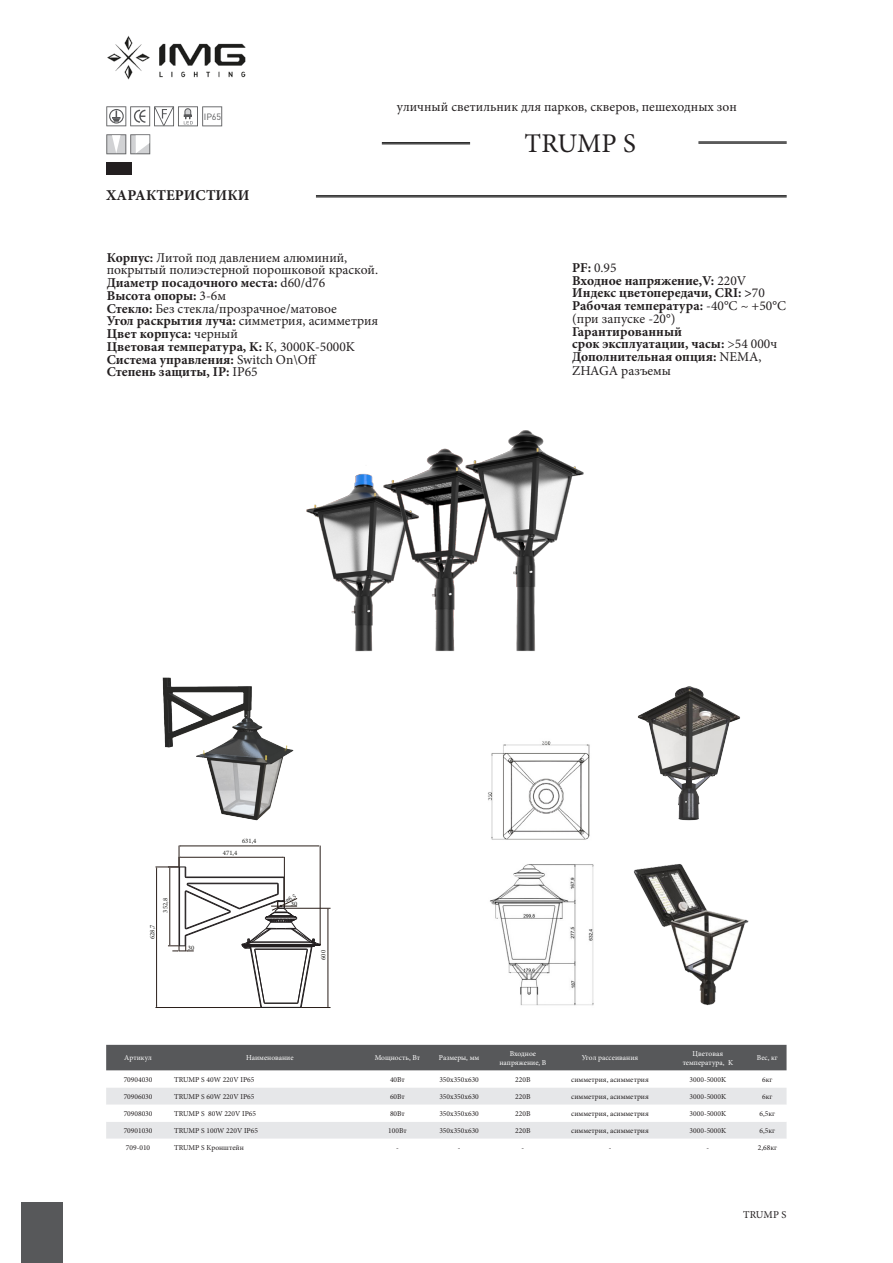
<style>
.page{position:relative;width:893px;height:1263px;background:#fff}
.page>*{position:absolute;margin:0;border:0;box-sizing:border-box;transform-origin:0 0}
.t1{font:27px "Minion Pro";color:#231f20}
.t2{font:700 15px "Minion Pro";color:#231f20}
.t3{font:700 13.5px/12.8px "Minion Pro";color:#231f20}
.t4{font:13.5px/12.8px "Minion Pro";color:#231f20}
.t5{font:10.5px "Minion Pro";color:#231f20}
.t6{font:9px "Plumb";color:#57585a}
.t7{font:7.5px "Minion Pro";color:#231f20}
.t8{font:7.5px/9px "Minion Pro";color:#fff;text-align:center}
.t9{font:6.75px "Minion Pro";color:#1d1d1b}
.s1{font-weight:700}
.s2{font-weight:400}
</style>
<div class="page">
<div style="left:21px;top:1202px;width:41px;height:61px;background:#57585a"></div>
<hr style="left:698px;top:141px;width:89px;height:1px;background:#000">
<hr style="left:698px;top:143px;width:89px;height:1px;background:#000">
<hr style="left:382px;top:142px;width:88px;height:1px;background:#000">
<hr style="left:382px;top:144px;width:88px;height:1px;background:#000">
<hr style="left:316px;top:195px;width:471px;height:1px;background:#000">
<hr style="left:316px;top:197px;width:471px;height:1px;background:#000">
<img style="left:107px;top:35px;width:139px;height:45px">
<div style="left:106px;top:1045px;width:680px;height:25px;background:#57585a"></div>
<svg style="left:106px;top:1088px;width:680px;height:51px"></svg>
<svg style="left:106px;top:106px;width:116px;height:20px"></svg>
<svg style="left:106px;top:134px;width:44px;height:20px"></svg>
<img style="left:162px;top:677px;width:132px;height:144px">
<hr style="left:285px;top:908px;width:46px;height:1px;background:#2a1f1a">
<hr style="left:301px;top:1007px;width:30px;height:1px;background:#2a1f1a">
<hr style="left:328px;top:909px;width:1px;height:97px;background:#2a1f1a">
<img style="left:633px;top:864px;width:116px;height:142px">
<img style="left:306px;top:430px;width:278px;height:222px">
<img style="left:637px;top:686px;width:104px;height:135px">
<img style="left:488px;top:741px;width:106px;height:265px">
<div style="left:106px;top:162px;width:26px;height:13px;background:#231f20"></div>
<svg style="left:155px;top:845px;width:166px;height:163px"></svg>
<p class="t6" style="left:204px;top:112px;width:19px">IP65</p>
<h2 class="t2" style="left:106px;top:185px;width:145px">ХАРАКТЕРИСТИКИ</h2>
<p class="t4" style="left:397px;top:100px;width:341px">уличный светильник для парков, скверов, пешеходных зон</p>
<p class="t1" style="left:525px;top:126px;width:113px">TRUMP S</p>
<p class="t4" style="left:107px;top:251px;width:242px"><span class="s1">Корпус:</span> Литой под давлением алюминий,</p>
<p class="t4" style="left:107px;top:264px;width:273px">покрытый полиэстерной порошковой краской.</p>
<p class="t3" style="left:107px;top:276px;width:220px">Диаметр посадочного места: <span class="s2">d60/d76</span></p>
<p class="t3" style="left:107px;top:289px;width:121px">Высота опоры: <span class="s2">3-6м</span></p>
<p class="t4" style="left:107px;top:302px;width:273px"><span class="s1">Cтекло:</span> Без стекла/прозрачное/матовое<br><span class="s1">Угол раскрытия луча:</span> симметрия, асимметрия</p>
<p class="t3" style="left:107px;top:327px;width:133px">Цвет корпуса: <span class="s2">черный</span></p>
<p class="t3" style="left:107px;top:340px;width:250px">Цветовая температура, K: <span class="s2">К, 3000K-5000K<br></span>Система управления: <span class="s2">Switch On\Off</span></p>
<p class="t3" style="left:107px;top:365px;width:152px">Степень защиты, IP: <span class="s2">IP65</span></p>
<p class="t4" style="left:572px;top:261px;width:46px"><span class="s1">PF:</span> 0.95</p>
<p class="t3" style="left:572px;top:274px;width:194px">Входное напряжение,V: <span class="s2">220V<br></span>Индекс цветопередачи, CRI: &gt;<span class="s2">70</span></p>
<p class="t4" style="left:572px;top:299px;width:215px"><span class="s1">Рабочая температура:</span> -40°C ~ +50°C (при запуске -20°)</p>
<p class="t3" style="left:572px;top:325px;width:207px">Гарантированный<br>срок эксплуатации, часы: <span class="s2">&gt;54 000ч</span></p>
<p class="t3" style="left:572px;top:349px;width:191px;line-height:14.4px">Дополнительная опция: <span class="s2">NEMA,<br>ZHAGA разъемы</span></p>
<p class="t9" style="left:161px;top:912px;width:16px;rotate:-90deg">352,8</p>
<p class="t9" style="left:148px;top:939px;width:16px;rotate:-90deg">628,7</p>
<p class="t9" style="left:188px;top:943px;width:8px">30</p>
<p class="t9" style="left:242px;top:836px;width:16px">631,4</p>
<p class="t9" style="left:223px;top:848px;width:16px">471,4</p>
<p class="t9" style="left:291px;top:899px;width:8px">30</p>
<p class="t9" style="left:319px;top:960px;width:11px;rotate:-90deg">600</p>
<p class="t8" style="left:124px;top:1053px;width:29px">Артикул</p>
<p class="t8" style="left:246px;top:1053px;width:49px">Наименование</p>
<p class="t8" style="left:375px;top:1053px;width:47px">Мощность, Вт</p>
<p class="t8" style="left:439px;top:1053px;width:42px">Размеры, мм</p>
<p class="t8" style="left:499px;top:1049px;width:48px">Входное напряжение, В</p>
<p class="t8" style="left:582px;top:1053px;width:58px">Угол рассеивания</p>
<p class="t8" style="left:683px;top:1049px;width:52px">Цветовая температура, K</p>
<p class="t8" style="left:757px;top:1053px;width:22px">Вес, кг</p>
<p class="t7" style="left:124px;top:1074px;width:30px">70904030</p>
<p class="t7" style="left:174px;top:1074px;width:82px">TRUMP S 40W 220V IP65</p>
<p class="t7" style="left:390px;top:1074px;width:16px">40Вт</p>
<p class="t7" style="left:439px;top:1074px;width:41px">350x350x630</p>
<p class="t7" style="left:515px;top:1074px;width:17px">220В</p>
<p class="t7" style="left:571px;top:1074px;width:79px">симметрия, асимметрия</p>
<p class="t7" style="left:690px;top:1074px;width:38px">3000-5000K</p>
<p class="t7" style="left:762px;top:1074px;width:12px">6кг</p>
<p class="t7" style="left:124px;top:1091px;width:30px">70906030</p>
<p class="t7" style="left:174px;top:1091px;width:82px">TRUMP S 60W 220V IP65</p>
<p class="t7" style="left:390px;top:1091px;width:16px">60Вт</p>
<p class="t7" style="left:439px;top:1091px;width:41px">350x350x630</p>
<p class="t7" style="left:515px;top:1091px;width:17px">220В</p>
<p class="t7" style="left:571px;top:1091px;width:79px">симметрия, асимметрия</p>
<p class="t7" style="left:690px;top:1091px;width:38px">3000-5000K</p>
<p class="t7" style="left:762px;top:1091px;width:12px">6кг</p>
<p class="t7" style="left:124px;top:1108px;width:30px">70908030</p>
<p class="t7" style="left:174px;top:1108px;width:83px">TRUMP S 80W 220V IP65</p>
<p class="t7" style="left:390px;top:1108px;width:16px">80Вт</p>
<p class="t7" style="left:439px;top:1108px;width:41px">350x350x630</p>
<p class="t7" style="left:515px;top:1108px;width:17px">220В</p>
<p class="t7" style="left:571px;top:1108px;width:79px">симметрия, асимметрия</p>
<p class="t7" style="left:690px;top:1108px;width:38px">3000-5000K</p>
<p class="t7" style="left:760px;top:1108px;width:17px">6,5кг</p>
<p class="t7" style="left:124px;top:1125px;width:30px">70901030</p>
<p class="t7" style="left:174px;top:1125px;width:85px">TRUMP S 100W 220V IP65</p>
<p class="t7" style="left:388px;top:1125px;width:20px">100Вт</p>
<p class="t7" style="left:439px;top:1125px;width:41px">350x350x630</p>
<p class="t7" style="left:515px;top:1125px;width:17px">220В</p>
<p class="t7" style="left:571px;top:1125px;width:79px">симметрия, асимметрия</p>
<p class="t7" style="left:690px;top:1125px;width:38px">3000-5000K</p>
<p class="t7" style="left:760px;top:1125px;width:17px">6,5кг</p>
<p class="t7" style="left:126px;top:1142px;width:26px">709-010</p>
<p class="t7" style="left:174px;top:1142px;width:71px">TRUMP S Кронштейн</p>
<p class="t7" style="left:396px;top:1142px;width:4px">-</p>
<p class="t7" style="left:458px;top:1142px;width:4px">-</p>
<p class="t7" style="left:522px;top:1142px;width:4px">-</p>
<p class="t7" style="left:609px;top:1142px;width:4px">-</p>
<p class="t7" style="left:706px;top:1142px;width:4px">-</p>
<p class="t7" style="left:758px;top:1142px;width:21px">2,68кг</p>
<p class="t5" style="left:743px;top:1208px;width:45px">TRUMP S</p>
</div>
